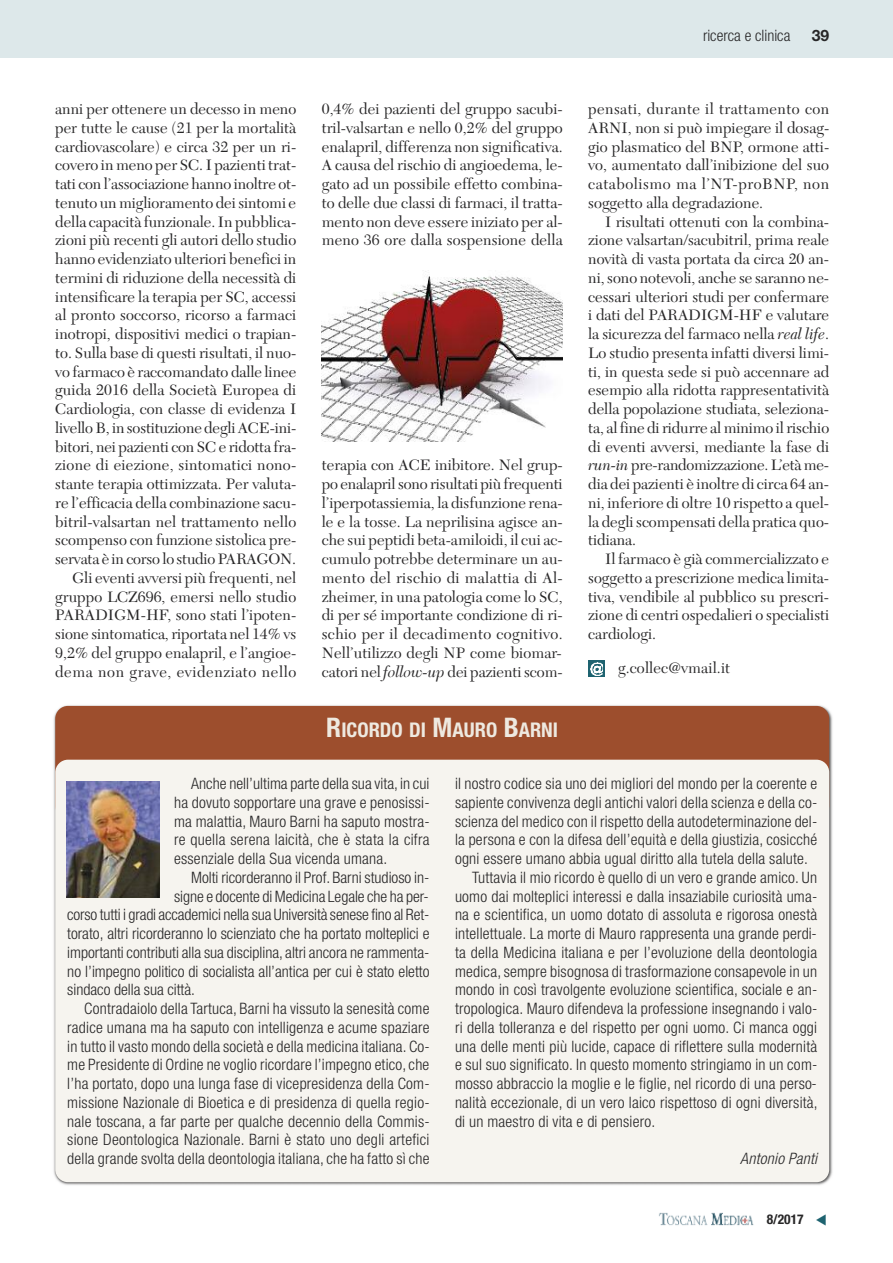
<style>
.page{position:relative;width:893px;height:1263px;background:#fff}
.page>*{position:absolute;margin:0;border:0;box-sizing:border-box;transform-origin:0 0}
.t1{font:700 condensed 20.25px "Helvetica Neue LT Std";color:#eee9e0}
.t2{font:15.75px/18.8px "New Caledonia LT Std";color:#272627;text-align:justify}
.t3{font:300 condensed 15.75px/18.8px "Helvetica Neue LT Std";letter-spacing:.015em;color:#272627;text-align:justify}
.t4{font:300 condensed 15.75px "Helvetica Neue LT Std";letter-spacing:-.01em;color:#272627}
.t5{font:300 condensed 15.75px "Helvetica Neue LT Std";letter-spacing:-.005em;color:#272627}
.t6{font:italic 300 condensed 15.75px "Helvetica Neue LT Std";letter-spacing:.015em;color:#272627}
.t7{font:700 15.75px "Helvetica Neue LT Std";color:#272627}
.t8{font:700 condensed 13.5px "Helvetica Neue LT Std";color:#272627}
.s1{font-style:italic}
.s2{font-size:27px}
</style>
<div class="page">
<div style="left:0;top:0;width:893px;height:57px;background:#dde8ea"></div>
<svg style="left:588px;top:661px;width:17px;height:16px"></svg>
<svg style="left:590px;top:662px;width:13px;height:13px"></svg>
<img style="left:659px;top:1212px;width:95px;height:14px">
<hr style="left:0;top:84px;width:1px;height:324px;background:#eee9e0">
<div style="left:55px;top:706px;width:774px;height:112px;background:#9d4e2d;border-radius:13px"></div>
<div style="left:55px;top:760px;width:774px;height:422px;background:#f6f4ef;border-radius:13px"></div>
<img style="left:322px;top:271px;width:241px;height:171px">
<img style="left:66px;top:781px;width:93px;height:117px">
<p class="t2" style="left:55px;top:101px;width:242px;text-align:right">anni per ottenere un decesso in meno per tutte le cause (21 per la mortalità cardiovascolare) e circa 32 per un ri&shy;covero in meno per SC. I pazienti trat&shy;tati con l’associazione hanno inoltre ot&shy;tenuto un miglioramento dei sintomi e della capacità funzionale. In pubblica&shy;zioni più recenti gli autori dello studio hanno evidenziato ulteriori benefici in termini di riduzione della necessità di intensificare la terapia per SC, accessi al pronto soccorso, ricorso a farmaci inotropi, dispositivi medici o trapian&shy;to. Sulla base di questi risultati, il nuo&shy;vo farmaco è raccomandato dalle linee guida 2016 della Società Europea di Cardiologia, con classe di evidenza I livello b, in sostituzione degli ACE-ini&shy;bitori, nei pazienti con SC e ridotta fra&shy;zione di eiezione, sintomatici nono&shy;stante terapia ottimizzata. Per valuta&shy;re l’efficacia della combinazione sacu&shy;bitril-valsartan nel trattamento nello scompenso con funzione sistolica pre&shy;servata è in corso lo studio PARAGON.<br>Gli eventi avversi più frequenti, nel gruppo LCz696, emersi nello studio PARADIGM-HF, sono stati l’ipoten&shy;sione sintomatica, riportata nel 14% vs 9,2% del gruppo enalapril, e l’angioe&shy;dema non grave, evidenziato nello</p>
<p class="t2" style="left:322px;top:101px;width:242px">0,4% dei pazienti del gruppo sacubi&shy;tril-valsartan e nello 0,2% del gruppo enalapril, differenza non significativa.<br>A causa del rischio di angioedema, le&shy;gato ad un possibile effetto combina&shy;to delle due classi di farmaci, il tratta&shy;mento non deve essere iniziato per al&shy;meno 36 ore dalla sospensione della</p>
<p class="t2" style="left:322px;top:457px;width:242px">terapia con ACE inibitore. Nel grup&shy;po enalapril sono risultati più frequenti l’iperpotassiemia, la disfunzione rena&shy;le e la tosse. La neprilisina agisce an&shy;che sui peptidi beta-amiloidi, il cui ac&shy;cumulo potrebbe determinare un au&shy;mento del rischio di malattia di Al&shy;zheimer, in una patologia come lo SC, di per sé importante condizione di ri&shy;schio per il decadimento cognitivo.<br>Nell’utilizzo degli NP come biomar&shy;catori nel <span class="s1">follow-up</span> dei pazienti scom-</p>
<p class="t1" style="left:326px;top:723px;width:233px"><span class="s2">R</span>ICORDO DI <span class="s2">M</span>AURO <span class="s2">B</span>ARNI</p>
<p class="t3" style="left:703px;top:27px;width:89px">ricerca e clinica</p>
<p class="t7" style="left:812px;top:30px;width:19px">39</p>
<p class="t2" style="left:588px;top:101px;width:242px">pensati, durante il trattamento con ARNI, non si può impiegare il dosag&shy;gio plasmatico del bNP, ormone atti&shy;vo, aumentato dall’inibizione del suo catabolismo ma l’NT-probNP, non soggetto alla degradazione.</p>
<p class="t2" style="left:588px;top:214px;width:242px;text-indent:17px">I risultati ottenuti con la combina&shy;zione valsartan/sacubitril, prima reale novità di vasta portata da circa 20 an&shy;ni, sono notevoli, anche se saranno ne&shy;cessari ulteriori studi per confermare i dati del PARADIGM-HF e valutare la sicurezza del farmaco nella <span class="s1">real life</span>.<br>Lo studio presenta infatti diversi limi&shy;ti, in questa sede si può accennare ad esempio alla ridotta rappresentatività della popolazione studiata, seleziona&shy;ta, al fine di ridurre al minimo il rischio di eventi avversi, mediante la fase di <span class="s1">run-in</span> pre-randomizzazione. L’età me&shy;dia dei pazienti è inoltre di circa 64 an&shy;ni, inferiore di oltre 10 rispetto a quel&shy;la degli scompensati della pratica quo&shy;tidiana.</p>
<p class="t2" style="left:588px;top:551px;width:242px;text-indent:17px">Il farmaco è già commercializzato e soggetto a prescrizione medica limita&shy;tiva, vendibile al pubblico su prescri&shy;zione di centri ospedalieri o specialisti cardiologi.</p>
<p class="t2" style="left:618px;top:660px;width:114px">g.collec@vmail.it</p>
<p class="t3" style="left:174px;top:775px;width:257px;text-indent:17px">Anche nell’ultima parte della sua vita, in cui ha dovuto sopportare una grave e penosissi&shy;ma malattia, Mauro Barni ha saputo mostra&shy;re quella serena laicità, che è stata la cifra essenziale della Sua vicenda umana.</p>
<p class="t3" style="left:191px;top:869px;width:240px">Molti ricorderanno il Prof. Barni studioso in-</p>
<p class="t5" style="left:174px;top:890px;width:256px">signe e docente di Medicina Legale che ha per-</p>
<p class="t4" style="left:67px;top:909px;width:364px">corso tutti i gradi accademici nella sua Università senese fino al Ret-</p>
<p class="t3" style="left:67px;top:925px;width:364px">torato, altri ricorderanno lo scienziato che ha portato molteplici e</p>
<p class="t3" style="left:67px;top:944px;width:364px">importanti contributi alla sua disciplina, altri ancora ne rammenta-</p>
<p class="t3" style="left:67px;top:963px;width:364px">no l’impegno politico di socialista all’antica per cui è stato eletto</p>
<p class="t3" style="left:67px;top:982px;width:129px">sindaco della sua città.</p>
<p class="t3" style="left:84px;top:1000px;width:347px">Contradaiolo della Tartuca, Barni ha vissuto la senesità come</p>
<p class="t3" style="left:67px;top:1019px;width:364px">radice umana ma ha saputo con intelligenza e acume spaziare</p>
<p class="t3" style="left:67px;top:1038px;width:364px">in tutto il vasto mondo della società e della medicina italiana. Co-</p>
<p class="t3" style="left:67px;top:1057px;width:364px">me Presidente di Ordine ne voglio ricordare l’impegno etico, che</p>
<p class="t3" style="left:67px;top:1075px;width:364px">l’ha portato, dopo una lunga fase di vicepresidenza della Com-</p>
<p class="t3" style="left:67px;top:1094px;width:364px">missione Nazionale di Bioetica e di presidenza di quella regio-</p>
<p class="t3" style="left:67px;top:1113px;width:364px">nale toscana, a far parte per qualche decennio della Commis-</p>
<p class="t3" style="left:67px;top:1132px;width:364px">sione Deontologica Nazionale. Barni è stato uno degli artefici</p>
<p class="t3" style="left:67px;top:1150px;width:364px">della grande svolta della deontologia italiana, che ha fatto sì che</p>
<p class="t3" style="left:455px;top:775px;width:364px">il nostro codice sia uno dei migliori del mondo per la coerente e</p>
<p class="t3" style="left:455px;top:794px;width:364px">sapiente convivenza degli antichi valori della scienza e della co-</p>
<p class="t3" style="left:455px;top:813px;width:364px">scienza del medico con il rispetto della autodeterminazione del-</p>
<p class="t3" style="left:455px;top:832px;width:364px">la persona e con la difesa dell’equità e della giustizia, cosicché</p>
<p class="t3" style="left:455px;top:850px;width:355px">ogni essere umano abbia ugual diritto alla tutela della salute.</p>
<p class="t3" style="left:472px;top:869px;width:347px">Tuttavia il mio ricordo è quello di un vero e grande amico. Un</p>
<p class="t3" style="left:455px;top:888px;width:364px">uomo dai molteplici interessi e dalla insaziabile curiosità uma-</p>
<p class="t3" style="left:455px;top:907px;width:364px">na e scientifica, un uomo dotato di assoluta e rigorosa onestà</p>
<p class="t3" style="left:455px;top:925px;width:363px">intellettuale. La morte di Mauro rappresenta una grande perdi-</p>
<p class="t3" style="left:455px;top:944px;width:364px">ta della Medicina italiana e per l’evoluzione della deontologia</p>
<p class="t3" style="left:455px;top:963px;width:364px">medica,sempre bisognosa di trasformazione consapevole in un</p>
<p class="t3" style="left:455px;top:982px;width:364px">mondo in così travolgente evoluzione scientifica, sociale e an-</p>
<p class="t3" style="left:455px;top:1000px;width:364px">tropologica. Mauro difendeva la professione insegnando i valo-</p>
<p class="t3" style="left:455px;top:1019px;width:364px">ri della tolleranza e del rispetto per ogni uomo. Ci manca oggi</p>
<p class="t3" style="left:455px;top:1038px;width:364px">una delle menti più lucide, capace di riflettere sulla modernità</p>
<p class="t3" style="left:455px;top:1057px;width:364px">e sul suo significato. In questo momento stringiamo in un com-</p>
<p class="t3" style="left:455px;top:1075px;width:363px">mosso abbraccio la moglie e le figlie, nel ricordo di una perso-</p>
<p class="t3" style="left:455px;top:1094px;width:364px">nalità eccezionale, di un vero laico rispettoso di ogni diversità,</p>
<p class="t3" style="left:455px;top:1113px;width:202px">di un maestro di vita e di pensiero.</p>
<p class="t6" style="left:740px;top:1153px;width:78px">Antonio Panti</p>
<p class="t8" style="left:767px;top:1215px;width:38px">8/2017</p>
</div>
